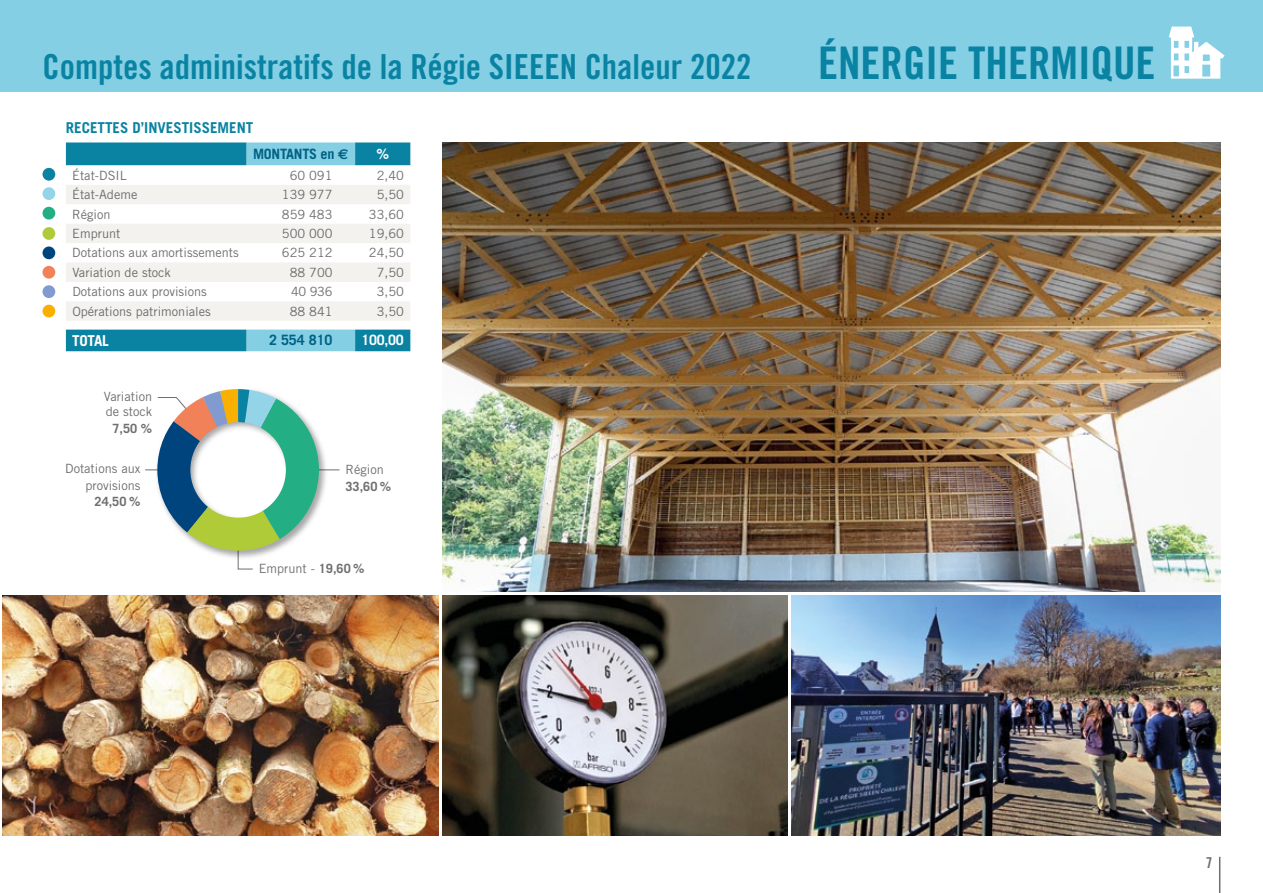
<style>
.page{position:relative;width:1263px;height:893px;background:#fff}
.page>*{position:absolute;margin:0;border:0;box-sizing:border-box;transform-origin:0 0}
.t1{font:45px "Trade Gothic Bold Cond Twenty";color:#0a83a3}
.t2{font:34.5px "Trade Gothic Bold Cond Twenty";color:#0a83a3}
.t3{font:700 15px "Trade Gothic";color:#0a83a3}
.t4{font:700 15px "Trade Gothic";color:#fff}
.t5{font:15px "Trade Gothic Bold Cond Twenty";color:#706f6f}
.t6{font:700 14.25px "Trade Gothic";letter-spacing:-.02em;color:#006284}
.t7{font:700 14.25px "Trade Gothic";color:#fff}
.t8{font:12.75px/16.5px "Trade Gothic";color:#706f6f;text-align:right}
.t9{font:12.75px "Trade Gothic";color:#6d6c6a}
.t10{font:700 12.75px "Trade Gothic";color:#706f6f}
.s1{font-family:"Euro Sans"}
.s2{font-weight:700}
</style>
<div class="page">
<img style="left:791px;top:595px;width:429px;height:241px">
<img style="left:442px;top:595px;width:345px;height:241px">
<img style="left:2px;top:595px;width:436px;height:241px">
<img style="left:442px;top:142px;width:778px;height:449px">
<div style="left:0;top:0;width:1263px;height:91px;background:#85cfe5"></div>
<svg style="left:1169px;top:27px;width:55px;height:52px"></svg>
<hr style="left:1219px;top:857px;width:1px;height:36px;background:#706f6f">
<div style="left:43px;top:168px;width:12px;height:13px;background:#0a83a3;border-radius:50%"></div>
<div style="left:43px;top:187px;width:12px;height:13px;background:#94d4e9;border-radius:50%"></div>
<div style="left:43px;top:207px;width:12px;height:13px;background:#23ae84;border-radius:50%"></div>
<div style="left:43px;top:227px;width:12px;height:13px;background:#afcb37;border-radius:50%"></div>
<div style="left:43px;top:246px;width:12px;height:13px;background:#00447e;border-radius:50%"></div>
<div style="left:43px;top:266px;width:12px;height:13px;background:#f08159;border-radius:50%"></div>
<div style="left:43px;top:285px;width:12px;height:13px;background:#819ad0;border-radius:50%"></div>
<div style="left:43px;top:305px;width:12px;height:12px;background:#f9b000;border-radius:50%"></div>
<div style="left:66px;top:142px;width:344px;height:209px;background:#0a83a3"></div>
<div style="left:247px;top:142px;width:108px;height:209px;background:#85cfe5"></div>
<svg style="left:66px;top:165px;width:344px;height:164px"></svg>
<svg style="left:66px;top:185px;width:344px;height:136px;fill:#f4f2ef"></svg>
<hr style="left:304px;top:469px;width:36px;height:1px;background:#706f6f">
<img style="left:319px;top:440px;width:13px;height:66px">
<svg style="left:145px;top:389px;width:174px;height:181px"></svg>
<h2 class="t2" style="left:43px;top:45px;width:710px">Comptes administratifs de la Régie SIEEEN Chaleur 2022</h2>
<p class="t3" style="left:66px;top:118px;width:132px">RECETTES D’INVESTISSE</p>
<p class="t3" style="left:218px;top:118px;width:37px">MENT</p>
<p class="t6" style="left:253px;top:145px;width:97px">MONTANTS EN <span class="s1">€</span></p>
<p class="t7" style="left:376px;top:145px;width:14px">%</p>
<p class="t8" style="left:72px;top:167px;width:56px">État-DSIL</p>
<p class="t8" style="left:290px;top:167px;width:44px">60 091</p>
<p class="t8" style="left:377px;top:167px;width:29px">2,40</p>
<p class="t9" style="left:72px;top:187px;width:67px">État-Ademe</p>
<p class="t9" style="left:282px;top:187px;width:52px">139 977</p>
<p class="t9" style="left:377px;top:187px;width:29px">5,50</p>
<p class="t8" style="left:72px;top:206px;width:40px">Région</p>
<p class="t8" style="left:282px;top:206px;width:52px">859 483</p>
<p class="t8" style="left:369px;top:206px;width:37px">33,60</p>
<p class="t9" style="left:72px;top:226px;width:50px">Emprunt</p>
<p class="t9" style="left:282px;top:226px;width:52px">500 000</p>
<p class="t9" style="left:369px;top:226px;width:37px">19,60</p>
<p class="t8" style="left:72px;top:244px;width:168px">Dotations aux amortissements</p>
<p class="t8" style="left:282px;top:244px;width:52px">625 212</p>
<p class="t8" style="left:369px;top:244px;width:37px">24,50</p>
<p class="t9" style="left:72px;top:265px;width:100px">Variation de stock</p>
<p class="t9" style="left:290px;top:265px;width:44px">88 700</p>
<p class="t9" style="left:377px;top:265px;width:29px">7,50</p>
<p class="t8" style="left:72px;top:283px;width:136px">Dotations aux provisions</p>
<p class="t8" style="left:291px;top:283px;width:43px">40 936</p>
<p class="t8" style="left:377px;top:283px;width:29px">3,50</p>
<p class="t9" style="left:72px;top:303px;width:140px">Opérations patrimoniales</p>
<p class="t9" style="left:290px;top:303px;width:44px">88 841</p>
<p class="t9" style="left:377px;top:303px;width:29px">3,50</p>
<p class="t4" style="left:72px;top:331px;width:9px">TOTA</p>
<p class="t4" style="left:102px;top:331px;width:8px">L</p>
<p class="t6" style="left:269px;top:332px;width:65px">2 554 810</p>
<p class="t7" style="left:362px;top:332px;width:44px">100,00</p>
<p class="t8" style="left:104px;top:389px;width:50px;line-height:15.3px;text-align:left">Variation de stock</p>
<p class="t10" style="left:112px;top:420px;width:41px">7,50 %</p>
<p class="t8" style="left:65px;top:460px;width:77px">Dotations aux provisions</p>
<p class="t10" style="left:95px;top:494px;width:48px">24,50 %</p>
<p class="t8" style="left:346px;top:461px;width:40px">Région</p>
<p class="t10" style="left:346px;top:478px;width:47px">33,60 %</p>
<p class="t8" style="left:259px;top:560px;width:107px">Emprunt - <span class="s2">19,60 %</span></p>
<h1 class="t1" style="left:818px;top:35px;width:339px">éNERGIE THERMIQUE</h1>
<p class="t5" style="left:1206px;top:854px;width:8px">7</p>
</div>
